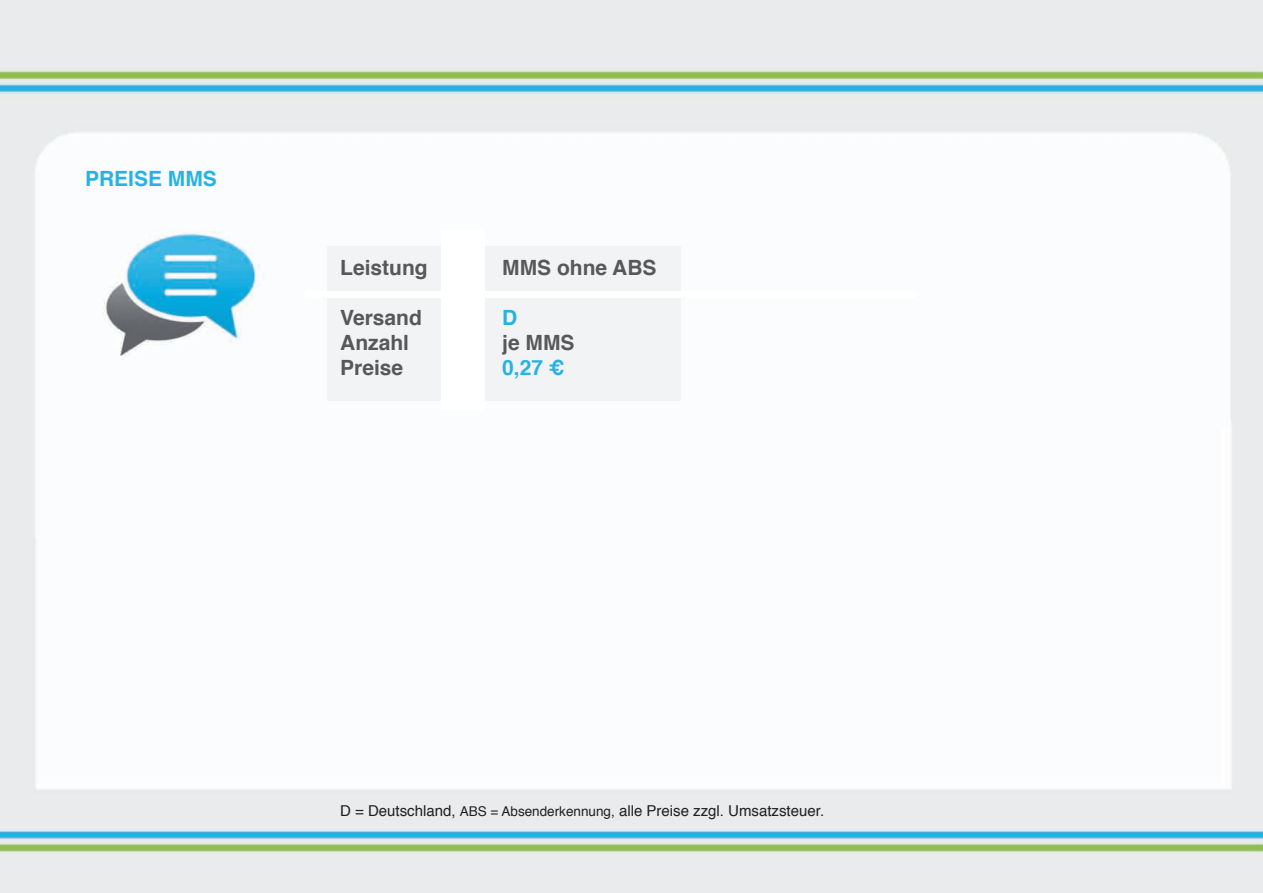
<style>
.page{position:relative;width:1263px;height:893px;background:#fff}
.page>*{position:absolute;margin:0;border:0;box-sizing:border-box;transform-origin:0 0}
.t1{font:700 21px "Helvetica";color:#57585a}
.t2{font:700 21px "Helvetica";color:#26b3e4}
.t3{font:15px "Helvetica";color:#231f20}
.s1{font-size:13.5px}
</style>
<div class="page">
<img style="left:0;top:0;width:1263px;height:893px">
<div style="left:327px;top:246px;width:353px;height:155px;background:#f2f3f4"></div>
<div style="left:441px;top:229px;width:44px;height:182px;background:#fff"></div>
<div style="left:305px;top:292px;width:610px;height:6px;background:#fff"></div>
<h1 class="t2" style="left:85px;top:170px;width:133px">PrEISE MMS</h1>
<h1 class="t1" style="left:340px;top:258px;width:89px">Leistung</h1>
<h1 class="t1" style="left:502px;top:258px;width:156px">MMS ohne ABS</h1>
<h1 class="t1" style="left:340px;top:309px;width:83px">Versand</h1>
<h1 class="t2" style="left:502px;top:309px;width:17px">D</h1>
<h1 class="t1" style="left:340px;top:334px;width:70px">Anzahl</h1>
<h1 class="t1" style="left:502px;top:334px;width:74px">je MMS</h1>
<h1 class="t1" style="left:340px;top:359px;width:65px">Preise</h1>
<h1 class="t2" style="left:502px;top:359px;width:64px">0,27 €</h1>
<p class="t3" style="left:340px;top:805px;width:485px">D = Deutschland, <span class="s1">ABS = Absenderkennung,</span> alle Preise zzgl. Umsatzsteuer.</p>
</div>
